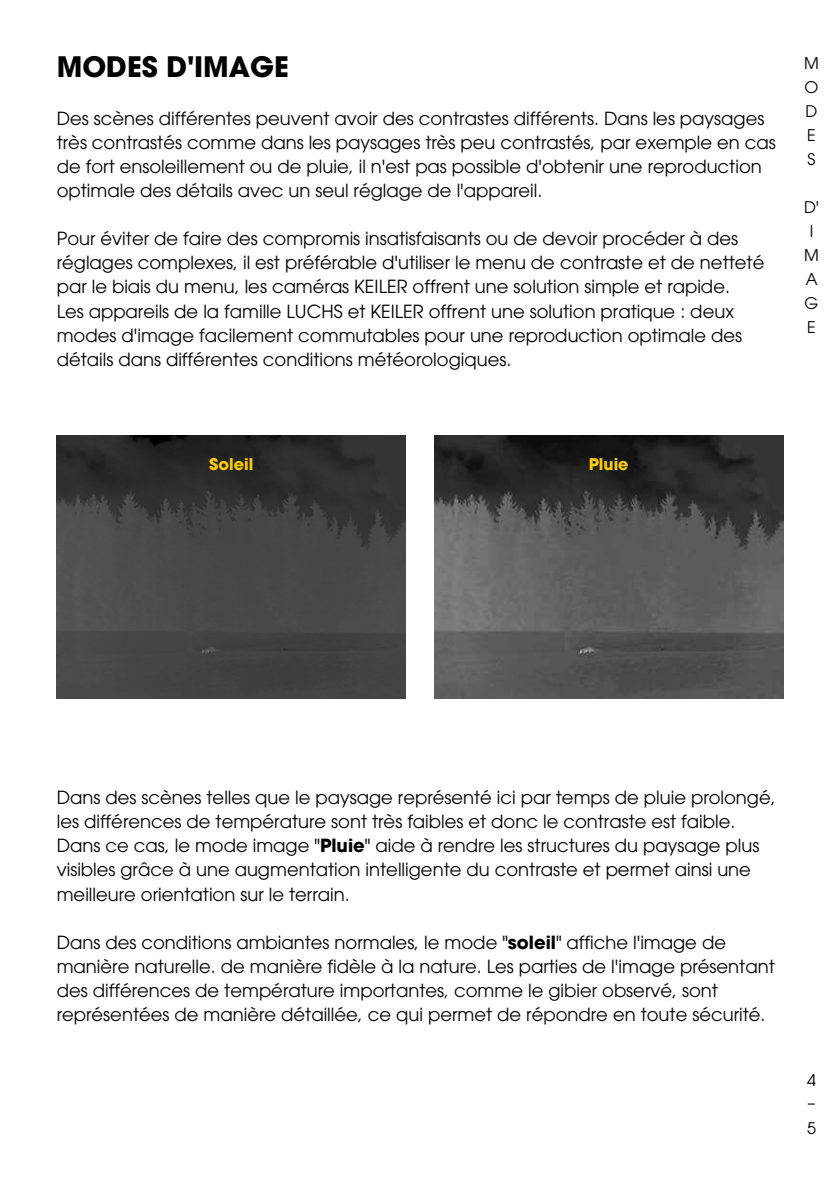
<style>
.page{position:relative;width:840px;height:1191px;background:#fff}
.page>*{position:absolute;margin:0;border:0;box-sizing:border-box;transform-origin:0 0}
.t1{font:700 28px "ITC Avant Garde Pro";color:#000}
.t2{font:18px/24px "ITC Avant Garde Pro";color:#000}
.t3{font:16px/24px "ITC Avant Garde Pro";color:#000;text-align:justify}
.t4{font:700 16px "ITC Avant Garde Pro";color:#fc0}
.s1{font-weight:700}
</style>
<div class="page">
<img style="left:434px;top:435px;width:348px;height:263px">
<svg style="left:57px;top:435px;width:348px;height:263px;background:#3f3f3f"></svg>
<h1 class="t1" style="left:57px;top:48px;width:233px">MODES D'IMAGE</h1>
<p class="t2" style="left:57px;top:107px;width:720px">Des scènes différentes peuvent avoir des contrastes différents. Dans les paysages très contrastés comme dans les paysages très peu contrastés, par exemple en cas de fort ensoleillement ou de pluie, il n'est pas possible d'obtenir une reproduction optimale des détails avec un seul réglage de l'appareil.</p>
<p class="t2" style="left:57px;top:227px;width:708px">Pour éviter de faire des compromis insatisfaisants ou de devoir procéder à des réglages complexes, il est préférable d'utiliser le menu de contraste et de netteté par le biais du menu, les caméras KEILER offrent une solution simple et rapide.<br>Les appareils de la famille LUCHS et KEILER offrent une solution pratique : deux modes d'image facilement commutables pour une reproduction optimale des détails dans différentes conditions météorologiques.</p>
<p class="t3" style="left:803px;top:50px;width:16px;text-align:left">M<br>O<br>D<br>E<br>S</p>
<p class="t3" style="left:803px;top:194px;width:17px;text-align:center">D'<br>I<br>M<br>A<br>G<br>E</p>
<p class="t4" style="left:209px;top:453px;width:45px">Soleil</p>
<p class="t4" style="left:588px;top:453px;width:41px">Pluie</p>
<p class="t2" style="left:57px;top:785px;width:720px">Dans des scènes telles que le paysage représenté ici par temps de pluie prolongé, les différences de température sont très faibles et donc le contraste est faible.<br>Dans ce cas, le mode image "<span class="s1">Pluie</span>" aide à rendre les structures du paysage plus visibles grâce à une augmentation intelligente du contraste et permet ainsi une meilleure orientation sur le terrain.</p>
<p class="t2" style="left:57px;top:929px;width:719px">Dans des conditions ambiantes normales, le mode "<span class="s1">soleil</span>" affiche l'image de manière naturelle. de manière fidèle à la nature. Les parties de l'image présentant des différences de température importantes, comme le gibier observé, sont représentées de manière détaillée, ce qui permet de répondre en toute sécurité.</p>
<p class="t3" style="left:806px;top:1068px;width:10px">4 – 5</p>
</div>
